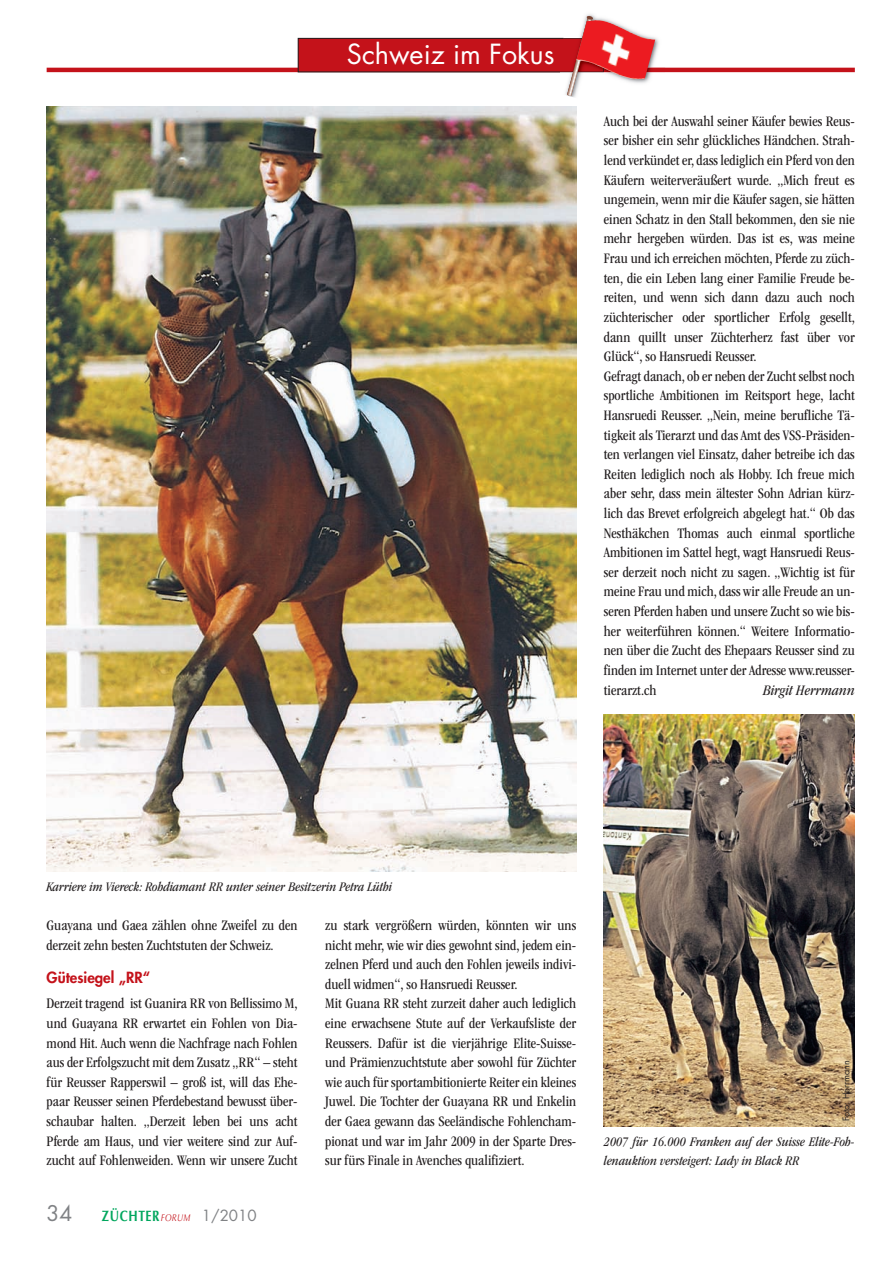
<style>
.page{position:relative;width:893px;height:1263px;background:#fff}
.page>*{position:absolute;margin:0;border:0;box-sizing:border-box;transform-origin:0 0}
.t1{font:27px "Futura Std";color:#fff}
.t2{font:21px "Futura Std";color:#808285}
.t3{font:condensed 15px/19.6px "ITC Garamond Std";color:#231f20}
.t4{font:700 15px "Optima LT Std";letter-spacing:.05em;color:#00a65d;scale:.8 1}
.t5{font:800 15px "Futura Std";color:#c4121a}
.t6{font:italic condensed 15px "ITC Garamond Std";color:#231f20}
.t7{font:italic condensed 13.5px/19.6px "ITC Garamond Std";color:#231f20}
.t8{font:9px "Futura Std";color:#231f20}
.s1{font-weight:400;font-style:italic;font-size:9.75px;color:#c4121a}
.s2{font-family:"Futura Std";font-weight:400;color:#808285}
</style>
<div class="page">
<img style="left:46px;top:14px;width:809px;height:1113px">
<h1 class="t1" style="left:347px;top:42px;width:209px">Schweiz im Fokus</h1>
<p class="t3" style="left:604px;top:112px;width:252px">Auch bei der Auswahl seiner Käufer bewies Reus&shy;ser bisher ein sehr glückliches Händchen. Strah&shy;lend verkündet er, dass lediglich ein Pferd von den Käufern weiterveräußert wurde. „Mich freut es ungemein, wenn mir die Käufer sagen, sie hätten einen Schatz in den Stall bekommen, den sie nie mehr hergeben würden. Das ist es, was meine Frau und ich erreichen möchten, Pferde zu züch&shy;ten, die ein Leben lang einer Familie Freude be&shy;reiten, und wenn sich dann dazu auch noch züchterischer oder sportlicher Erfolg gesellt, dann quillt unser Züchterherz fast über vor Glück“, so Hansruedi Reusser.<br>Gefragt danach, ob er neben der Zucht selbst noch sportliche Ambitionen im Reitsport hege, lacht Hansruedi Reusser. „Nein, meine berufliche Tä&shy;tigkeit als Tierarzt und das Amt des VSS-Präsiden&shy;ten verlangen viel Einsatz, daher betreibe ich das Reiten lediglich noch als Hobby. Ich freue mich aber sehr, dass mein ältester Sohn Adrian kürz&shy;lich das Brevet erfolgreich abgelegt hat.“ Ob das Nesthäkchen Thomas auch einmal sportliche Ambitionen im Sattel hegt, wagt Hansruedi Reus&shy;ser derzeit noch nicht zu sagen. „Wichtig ist für meine Frau und mich, dass wir alle Freude an un&shy;seren Pferden haben und unsere Zucht so wie bis&shy;her weiterführen können.“ Weitere Informatio&shy;nen über die Zucht des Ehepaars Reusser sind zu finden im Internet unter der Adresse www.reusser&shy;tierarzt.ch</p>
<p class="t6" style="left:763px;top:684px;width:93px">Birgit Herrmann</p>
<p class="t7" style="left:47px;top:877px;width:347px">Karriere im Viereck: Rohdiamant RR unter seiner Besitzerin Petra Lüthi</p>
<p class="t3" style="left:47px;top:916px;width:252px">Guayana und Gaea zählen ohne Zweifel zu den derzeit zehn besten Zuchtstuten der Schweiz.</p>
<p class="t5" style="left:47px;top:970px;width:105px">Gütesiegel „RR“</p>
<p class="t3" style="left:47px;top:995px;width:252px;text-align:justify">Derzeit tragend ist Guanira RR von Bellissimo M, und Guayana RR erwartet ein Fohlen von Dia&shy;mond Hit. Auch wenn die Nachfrage nach Fohlen aus der Erfolgszucht mit dem Zusatz „RR“ – steht für Reusser Rapperswil – groß ist, will das Ehe&shy;paar Reusser seinen Pferdebestand bewusst über&shy;schaubar halten. „Derzeit leben bei uns acht Pferde am Haus, und vier weitere sind zur Auf&shy;zucht auf Fohlenweiden. Wenn wir unsere Zucht</p>
<h2 class="t2" style="left:47px;top:1203px;width:27px">34</h2>
<p class="t4" style="left:102px;top:1207px;width:195px">ZÜCHTER<span class="s1">FORUM</span> <span class="s2">1/2010</span></p>
<p class="t3" style="left:325px;top:916px;width:252px">zu stark vergrößern würden, könnten wir uns nicht mehr, wie wir dies gewohnt sind, jedem ein&shy;zelnen Pferd und auch den Fohlen jeweils indivi&shy;duell widmen“, so Hansruedi Reusser.<br>Mit Guana RR steht zurzeit daher auch lediglich eine erwachsene Stute auf der Verkaufsliste der Reussers. Dafür ist die vierjährige Elite-Suisse&shy;und Prämienzuchtstute aber sowohl für Züchter wie auch für sportambitionierte Reiter ein kleines Juwel. Die Tochter der Guayana RR und Enkelin der Gaea gewann das Seeländische Fohlencham&shy;pionat und war im Jahr 2009 in der Sparte Dres&shy;sur fürs Finale in Avenches qualifiziert.</p>
<p class="t8" style="left:842px;top:1121px;width:62px;rotate:-90deg">Foto: Herrmann</p>
<p class="t7" style="left:604px;top:1132px;width:252px">2007 für 16.000 Franken auf der Suisse Elite-Foh&shy;lenauktion versteigert: Lady in Black RR</p>
</div>
